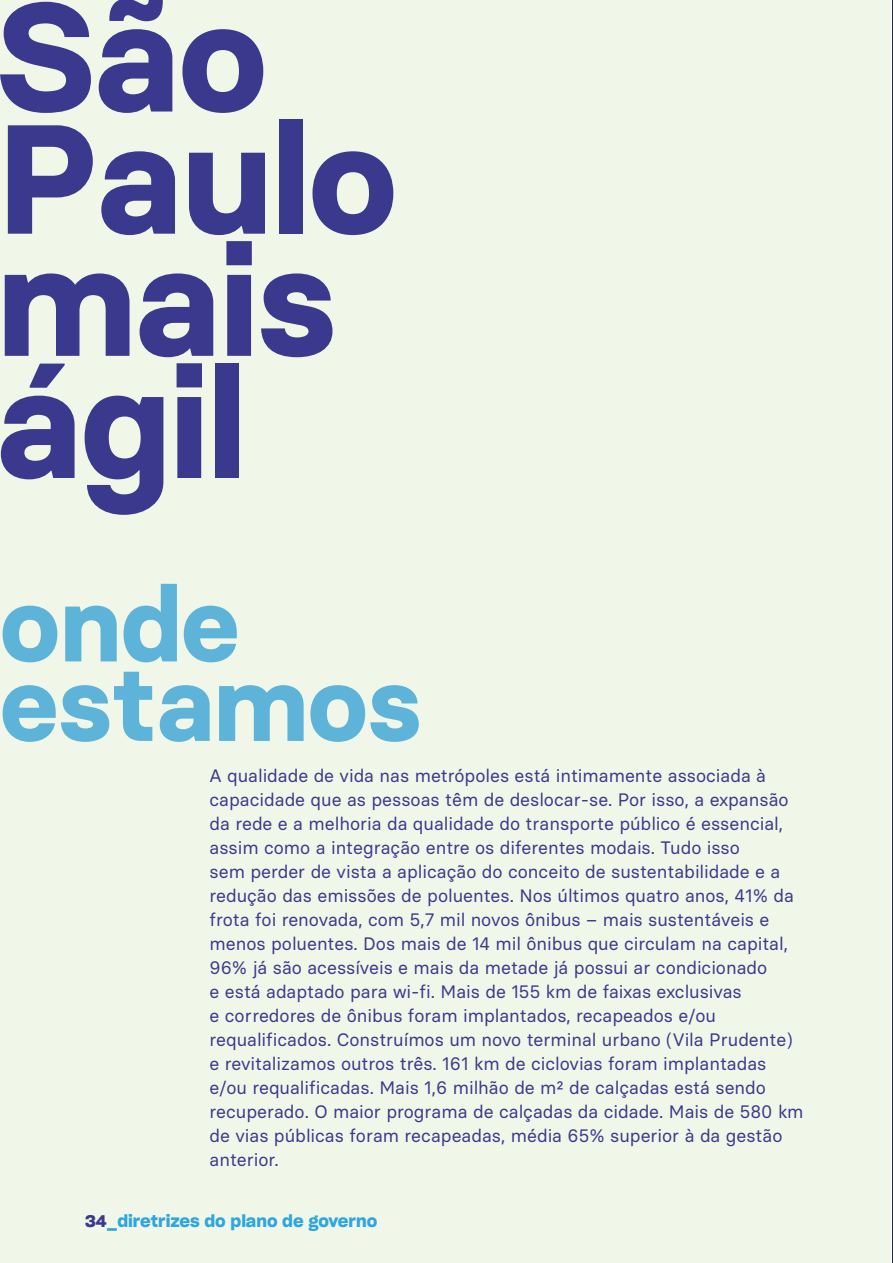
<style>
.page{position:relative;width:893px;height:1263px;background:#fff}
.page>*{position:absolute;margin:0;border:0;box-sizing:border-box;transform-origin:0 0}
.t1{font:700 154.8px/122.1px "Basier Square";color:#3b398d}
.t2{font:700 104.85px/79.5px "Basier Square";color:#5eb3d9}
.t3{font:18px/24px "Basier Square";color:#3b398d}
.t4{font:16.5px "Sharp Grotesk Semi Bold 20";color:#2fa6df}
.s1{color:#3b398d}
</style>
<div class="page">
<div style="left:0;top:0;width:891px;height:1263px;background:#f1f7e8"></div>
<hr style="left:892px;top:0;width:1px;height:1263px;background:#202553">
<h1 class="t1" style="left:-3px;top:-6px;width:402px">São<br>Paulo mais ágil</h1>
<h2 class="t2" style="left:0;top:583px;width:423px">onde estamos</h2>
<p class="t3" style="left:210px;top:763px;width:595px">A qualidade de vida nas metrópoles está intimamente associada à capacidade que as pessoas têm de deslocar-se. Por isso, a expansão da rede e a melhoria da qualidade do transporte público é essencial, assim como a integração entre os diferentes modais. Tudo isso<br>sem perder de vista a aplicação do conceito de sustentabilidade e a redução das emissões de poluentes. Nos últimos quatro anos, 41% da frota foi renovada, com 5,7 mil novos ônibus – mais sustentáveis e menos poluentes. Dos mais de 14 mil ônibus que circulam na capital, 96% já são acessíveis e mais da metade já possui ar condicionado<br>e está adaptado para wi-fi. Mais de 155 km de faixas exclusivas<br>e corredores de ônibus foram implantados, recapeados e/ou requalificados. Construímos um novo terminal urbano (Vila Prudente) e revitalizamos outros três. 161 km de ciclovias foram implantadas e/ou requalificadas. Mais 1,6 milhão de m² de calçadas está sendo recuperado. O maior programa de calçadas da cidade. Mais de 580 km de vias públicas foram recapeadas, média 65% superior à da gestão anterior.</p>
<p class="t4" style="left:85px;top:1208px;width:294px"><span class="s1">34</span>_diretrizes do plano de governo</p>
</div>
